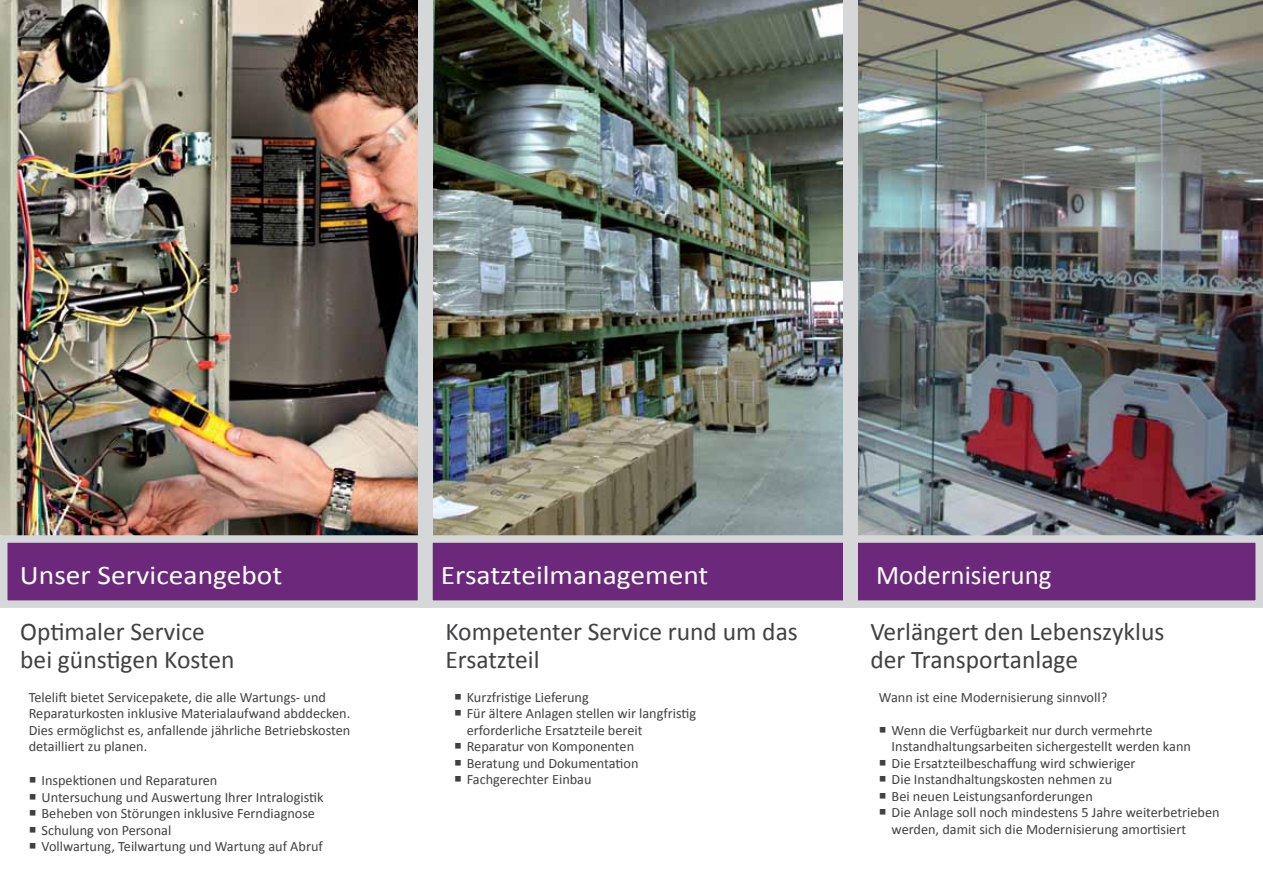
<style>
.page{position:relative;width:1263px;height:893px;background:#fff}
.page>*{position:absolute;margin:0;border:0;box-sizing:border-box;transform-origin:0 0}
.t1{font:27px "Calibri";color:#fff;scale:1.09 1}
.t2{font:27px "Calibri";color:#fff}
.t3{font:25.5px/28.5px "Calibri";color:#414042}
.t4{font:14.25px/16.5px "Calibri";color:#414042}
</style>
<div class="page">
<img style="left:0;top:0;width:1263px;height:535px">
<div style="left:4px;top:539px;width:417px;height:65px;background:#6c297b"></div>
<div style="left:0;top:535px;width:425px;height:73px;border:8px solid #d5d7d8"></div>
<div style="left:425px;top:535px;width:425px;height:73px;background:#6c297b;border:8px solid #d5d7d8"></div>
<div style="left:854px;top:539px;width:405px;height:65px;background:#6c297b"></div>
<div style="left:850px;top:535px;width:413px;height:73px;border:8px solid #d5d7d8"></div>
<div style="left:418px;top:0;width:15px;height:537px;background:#d5d7d8"></div>
<div style="left:843px;top:0;width:15px;height:537px;background:#d5d7d8"></div>
<div style="left:846px;top:536px;width:9px;height:72px;background:#d5d7d8"></div>
<div style="left:421px;top:535px;width:8px;height:73px;background:#d5d7d8"></div>
<hr style="left:0;top:535px;width:1px;height:73px;background:#d5d7d8">
<hr style="left:1262px;top:535px;width:1px;height:73px;background:#d5d7d8">
<h1 class="t1" style="left:20px;top:558px;width:242px">Unser Serviceangebot</h1>
<h1 class="t1" style="left:441px;top:558px;width:247px">Ersatzteilmanagement</h1>
<h1 class="t2" style="left:876px;top:558px;width:177px">Modernisierung</h1>
<h2 class="t3" style="left:445px;top:617px;width:354px">Kompetenter Service rund um das<br>Ersatzteil</h2>
<p class="t4" style="left:467px;top:689px;width:231px">Kurzfristige Lieferung<br>Für ältere Anlagen stellen wir langfristig erforderliche Ersatzteile bereit<br>Reparatur von Komponenten<br>Beratung und Dokumentation<br>Fachgerechter Einbau</p>
<h2 class="t3" style="left:20px;top:617px;width:216px">Optimaler Service bei günstigen Kosten</h2>
<p class="t4" style="left:29px;top:689px;width:323px">Telelift bietet Servicepakete, die alle Wartungs- und Reparaturkosten inklusive Materialaufwand abddecken.<br>Dies ermöglichst es, anfallende jährliche Betriebskosten detailliert zu planen.</p>
<p class="t4" style="left:42px;top:772px;width:284px">Inspektionen und Reparaturen<br>Untersuchung und Auswertung Ihrer Intralogistik Beheben von Störungen inklusive Ferndiagnose Schulung von Personal<br>Vollwartung, Teilwartung und Wartung auf Abruf</p>
<h2 class="t3" style="left:870px;top:617px;width:295px">Verlängert den Lebenszyklus der Transportanlage</h2>
<p class="t4" style="left:879px;top:689px;width:230px">Wann ist eine Modernisierung sinnvoll?</p>
<p class="t4" style="left:892px;top:722px;width:329px">Wenn die Verfügbarkeit nur durch vermehrte Instandhaltungsarbeiten sichergestellt werden kann<br>Die Ersatzteilbeschaffung wird schwieriger<br>Die Instandhaltungskosten nehmen zu<br>Bei neuen Leistungsanforderungen<br>Die Anlage soll noch mindestens 5 Jahre weiterbetrieben werden, damit sich die Modernisierung amortisiert</p>
</div>
